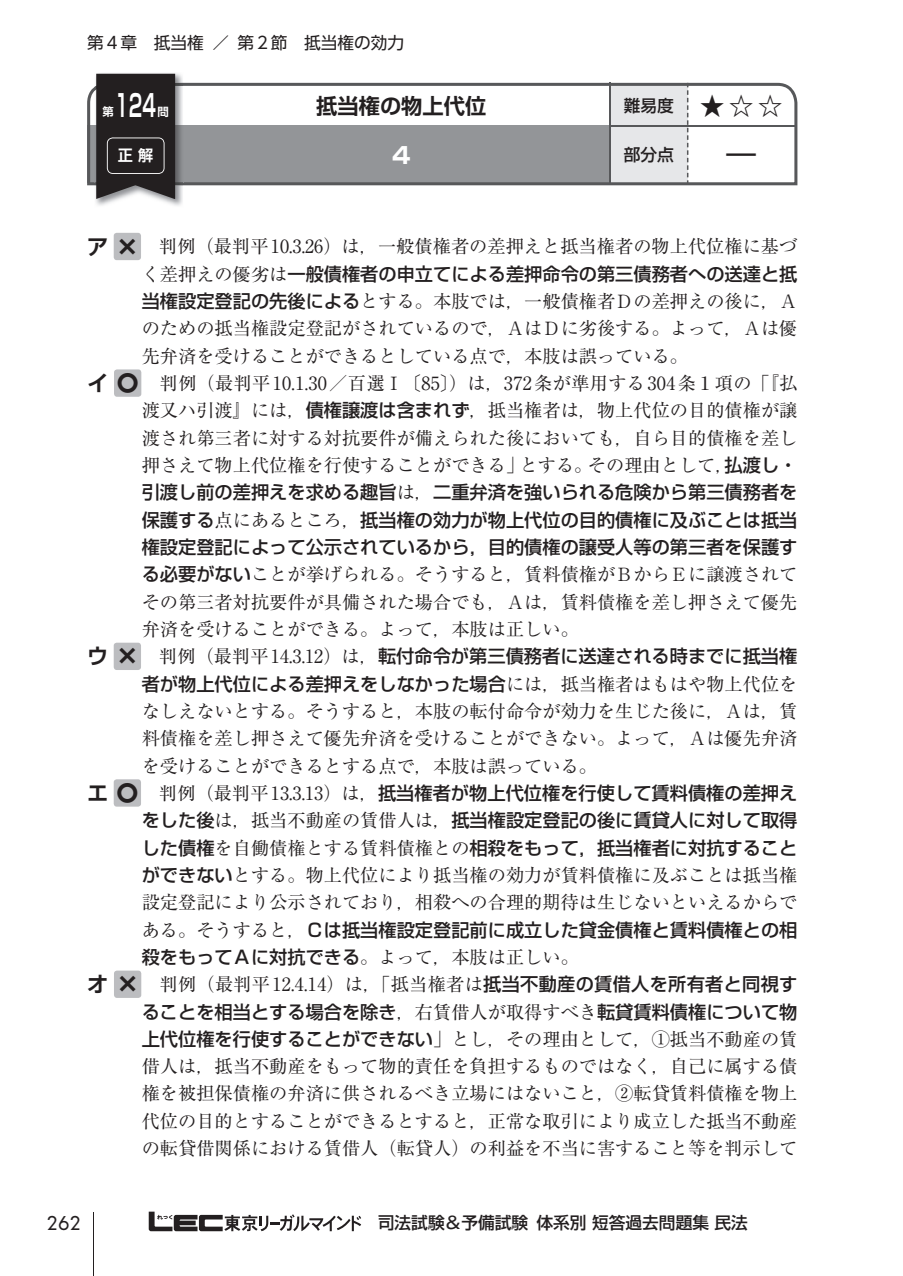
<style>
.page{position:relative;width:903px;height:1276px;background:#fff}
.page>*{position:absolute;margin:0;border:0;box-sizing:border-box;transform-origin:0 0}
.t1{font:30.28px "Bokutoh N Std De Bold 90 msp RKSJ H";color:#fff;scale:.59 1}
.t2{font:24.32px "Shin Go Pro De Bold 90 msp RKSJ H";color:#231f20}
.t3{font:22.75px "Shin Go Pro Bold 90 msp RKSJ H";color:#fff}
.t4{font:21.18px "Shin Go Pro De Bold 90 msp RKSJ H";color:#231f20}
.t5{font:18.2px/27.3px "Ryumin Pro Regular 90 msp RKSJ H";color:#231f20;text-align:justify}
.t6{font:18.2px/27.3px "Shin Go Pro Medium 90 msp RKSJ H";color:#231f20;text-align:justify}
.t7{font:18.2px "Ryumin Pro Regular 90 msp RKSJ H";letter-spacing:.02em;color:#231f20}
.t8{font:18.2px "MO Suuji HA H An";color:#231f20}
.t9{font:16.62px "Shin Go Pro Medium 90 msp RKSJ H";color:#231f20}
.t10{font:16.62px "UD Shin Go Pro Regular 90 msp RKSJ H";color:#231f20}
.t11{font:16.62px "Shin Go Pro De Bold 90 msp RKSJ H";color:#231f20;scale:2 1}
.t12{font:15.22px "Shin Go Pro De Bold 90 msp RKSJ H";color:#fff}
.t13{font:11.38px "Shin Go Pro De Bold 90 msp RKSJ H";color:#fff}
.s1{font-family:"Shin Go Pro De Bold 90 msp RKSJ H";font-size:21.18px}
.s2{font-family:"Shin Go Pro Ultra 90 msp RKSJ H";font-size:21.18px}
.s3{font-family:"Ryumin Pro Regular 90 msp RKSJ H"}
.s4{font-family:"Shin Go Pro Medium 90 msp RKSJ H"}
.s5{font-family:"Gothic MB101 Pro Medium 90 msp RKSJ H"}
</style>
<div class="page">
<hr style="left:93px;top:1212px;width:1px;height:64px;background:#231f20">
<svg style="left:149px;top:1211px;width:212px;height:20px"></svg>
<svg style="left:87px;top:83px;width:710px;height:102px"></svg>
<hr style="left:609px;top:83px;width:2px;height:102px;background:#57585a">
<svg style="left:687px;top:83px;width:1px;height:102px"></svg>
<img style="left:94px;top:73px;width:89px;height:133px">
<img style="left:94px;top:83px;width:89px;height:102px">
<svg style="left:96px;top:74px;width:79px;height:125px;background:#2f2c2d"></svg>
<hr style="left:610px;top:125px;width:185px;height:2px;background:#57585a">
<div style="left:114px;top:233px;width:27px;height:27px;background:#bcbdc0;border-radius:3px"></div>
<div style="left:114px;top:369px;width:27px;height:28px;background:#bcbdc0;border-radius:3px"></div>
<div style="left:114px;top:643px;width:27px;height:27px;background:#bcbdc0;border-radius:3px"></div>
<div style="left:114px;top:779px;width:27px;height:27px;background:#bcbdc0;border-radius:3px"></div>
<div style="left:114px;top:970px;width:27px;height:28px;background:#bcbdc0;border-radius:3px"></div>
<p class="t10" style="left:87px;top:36px;width:319px">第４章　抵当権／第２節　抵当権の効力</p>
<h1 class="t1" style="left:115px;top:95px;width:71px">124</h1>
<p class="t13" style="left:158px;top:108px;width:13px">問</p>
<p class="t4" style="left:316px;top:98px;width:171px">抵当権の物上代位</p>
<p class="t9" style="left:624px;top:99px;width:52px">難易度</p>
<p class="t3" style="left:392px;top:147px;width:20px">4</p>
<p class="t13" style="left:103px;top:108px;width:13px">第</p>
<p class="t12" style="left:118px;top:150px;width:37px">正 解</p>
<p class="t9" style="left:624px;top:149px;width:52px">部分点</p>
<h2 class="t2" style="left:700px;top:97px;width:84px">★☆☆</h2>
<p class="t11" style="left:725px;top:149px;width:18px">ー</p>
<p class="t5" style="left:87px;top:235px;width:712px"><span class="s1">ア</span> <span class="s2">×</span> 　判例（最判平 10.3.26）は，一般債権者の差押えと抵当権者の物上代位権に基づ</p>
<p class="t6" style="left:142px;top:263px;width:657px"><span class="s3">く差押えの優劣は</span>一般債権者の申立てによる差押命令の第三債務者への送達と抵</p>
<p class="t5" style="left:142px;top:290px;width:657px"><span class="s4">当権設定登記の先後による</span>とする。本肢では，一般債権者Ｄの差押えの後に，Ａ</p>
<p class="t5" style="left:142px;top:317px;width:657px">のための抵当権設定登記がされているので，ＡはＤに劣後する。よって，Ａは優</p>
<p class="t5" style="left:142px;top:345px;width:548px">先弁済を受けることができるとしている点で，本肢は誤っている。</p>
<p class="t7" style="left:87px;top:376px;width:712px"><span class="s1">イ</span><span class="s2">〇</span>　判例（最判平10.1.30／百選Ⅰ〔85〕）は，372条が準用する304条１項の「『払</p>
<p class="t5" style="left:142px;top:399px;width:657px">渡又ハ引渡』には，<span class="s4">債権譲渡は含まれず</span>，抵当権者は，物上代位の目的債権が譲</p>
<p class="t5" style="left:142px;top:427px;width:657px">渡され第三者に対する対抗要件が備えられた後においても，自ら目的債権を差し</p>
<p class="t5" style="left:142px;top:454px;width:657px">押さえて物上代位権を行使することができる」とする。その理由として，<span class="s4">払渡し・</span></p>
<p class="t6" style="left:142px;top:481px;width:657px">引渡し前の差押えを求める趣旨<span class="s3">は，</span>二重弁済を強いられる危険から第三債務者を保護する<span class="s3">点にあるところ，</span>抵当権の効力が物上代位の目的債権に及ぶことは抵当権設定登記によって公示されているから，目的債権の譲受人等の第三者を保護す</p>
<p class="t5" style="left:142px;top:563px;width:657px"><span class="s4">る必要がない</span>ことが挙げられる。そうすると，賃料債権がＢからＥに譲渡されてその第三者対抗要件が具備された場合でも，Ａは，賃料債権を差し押さえて優先弁済を受けることができる。よって，本肢は正しい。</p>
<p class="t6" style="left:87px;top:645px;width:712px;text-align:right"><span class="s1">ウ</span> <span class="s2">×</span> <span class="s3">　判例（最判平 14.3.12）は，</span>転付命令が第三債務者に送達される時までに抵当権者が物上代位による差押えをしなかった場合<span class="s3">には，抵当権者はもはや物上代位を</span></p>
<p class="t5" style="left:142px;top:700px;width:657px">なしえないとする。そうすると，本肢の転付命令が効力を生じた後に，Ａは，賃料債権を差し押さえて優先弁済を受けることができない。よって，Ａは優先弁済を受けることができるとする点で，本肢は誤っている。</p>
<p class="t6" style="left:142px;top:782px;width:657px;text-indent:-55px"><span class="s1">エ</span><span class="s2">〇</span><span class="s3">　判例（最判平 13.3.13）は，</span>抵当権者が物上代位権を行使して賃料債権の差押えをした後<span class="s3">は，抵当不動産の賃借人は，</span>抵当権設定登記の後に賃貸人に対して取得した債権<span class="s3">を自働債権とする賃料債権との</span>相殺をもって，抵当権者に対抗すること</p>
<p class="t5" style="left:142px;top:864px;width:657px"><span class="s4">ができない</span>とする。物上代位により抵当権の効力が賃料債権に及ぶことは抵当権設定登記により公示されており，相殺への合理的期待は生じないといえるからで</p>
<p class="t6" style="left:142px;top:918px;width:657px"><span class="s3">ある。そうすると，</span>Ｃは抵当権設定登記前に成立した貸金債権と賃料債権との相殺をもってＡに対抗できる<span class="s3">。よって，本肢は正しい。</span></p>
<p class="t5" style="left:87px;top:973px;width:712px"><span class="s1">オ</span> <span class="s2">×</span>　判例（最判平12.4.14）は，「抵当権者は<span class="s4">抵当不動産の賃借人を所有者と同視す</span></p>
<p class="t6" style="left:142px;top:1000px;width:657px">ることを相当とする場合を除き<span class="s3">，右賃借人が取得すべき</span>転貸賃料債権について物</p>
<p class="t5" style="left:142px;top:1028px;width:657px"><span class="s4">上代位権を行使することができない</span>」とし，その理由として，①抵当不動産の賃借人は，抵当不動産をもって物的責任を負担するものではなく，自己に属する債権を被担保債権の弁済に供されるべき立場にはないこと，②転貸賃料債権を物上代位の目的とすることができるとすると，正常な取引により成立した抵当不動産の転貸借関係における賃借人（転貸人）の利益を不当に害すること等を判示して</p>
<p class="t8" style="left:47px;top:1215px;width:36px">262</p>
<p class="t9" style="left:361px;top:1216px;width:388px">　司法試験<span class="s5">＆</span>予備試験 体系別 短答過去問題集 民法</p>
</div>
